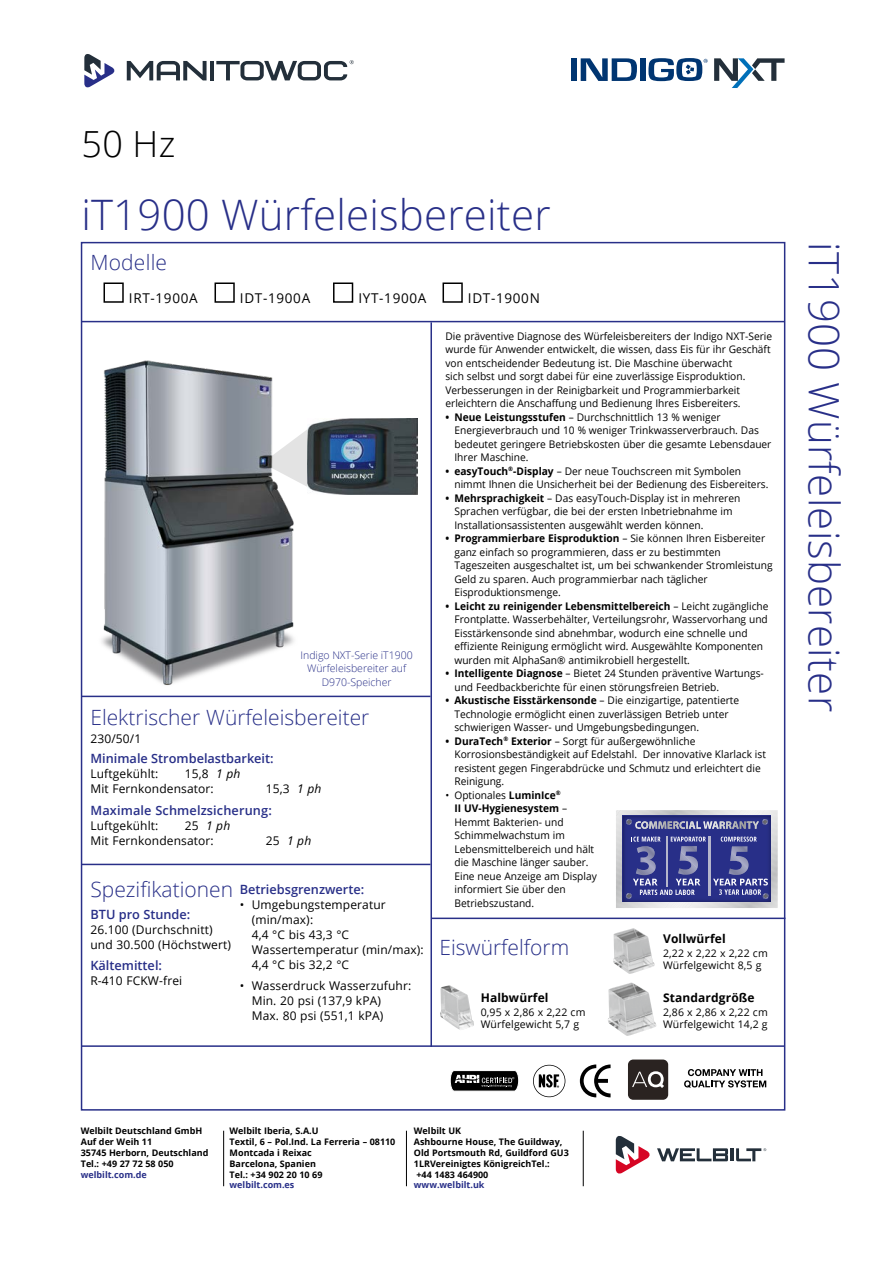
<style>
.page{position:relative;width:893px;height:1263px;background:#fff}
.page>*{position:absolute;margin:0;border:0;box-sizing:border-box;transform-origin:0 0}
.t1{font:300 42px "Open Sans";letter-spacing:.005em;color:#282f88}
.t2{font:300 36px "Open Sans";color:#000}
.t3{font:300 21px "Open Sans";color:#282f88}
.t4{font:13.5px "Open Sans";letter-spacing:.05em;color:#000}
.t5{font:600 12.75px "Open Sans";color:#282f88}
.t6{font:12px/15px "Open Sans";letter-spacing:.01em;color:#000}
.t7{font:700 12px "Open Sans";letter-spacing:.01em;color:#000}
.t8{font:italic 12px "Open Sans";color:#000}
.t9{font:10.5px/13.5px "Open Sans";color:#000}
.t10{font:300 10.5px/13.5px "Open Sans";color:#282f88;text-align:center}
.t11{font:700 9px/10.8px "Open Sans";color:#000}
.t12{font:700 9px "Open Sans";color:#282f88}
.s1{font-style:italic}
.s2{font-style:normal}
.s3{font-weight:700}
</style>
<div class="page">
<svg style="left:84px;top:54px;width:31px;height:33px"></svg>
<svg style="left:127px;top:61px;width:80px;height:19px"></svg>
<hr style="left:210px;top:61px;width:4px;height:19px;background:#232f3a">
<svg style="left:216px;top:60px;width:138px;height:20px"></svg>
<hr style="left:223px;top:1131px;width:1px;height:55px;background:#000">
<hr style="left:406px;top:1131px;width:1px;height:55px;background:#000">
<hr style="left:583px;top:1131px;width:1px;height:55px;background:#000">
<svg style="left:657px;top:1148px;width:109px;height:13px"></svg>
<svg style="left:616px;top:1136px;width:34px;height:37px"></svg>
<hr style="left:82px;top:321px;width:702px;height:1px;background:#282f88">
<hr style="left:82px;top:864px;width:348px;height:1px;background:#282f88">
<hr style="left:82px;top:696px;width:348px;height:1px;background:#282f88">
<hr style="left:432px;top:917px;width:353px;height:2px;background:#282f88">
<hr style="left:82px;top:1045px;width:702px;height:2px;background:#282f88">
<hr style="left:430px;top:322px;width:2px;height:725px;background:#282f88">
<img style="left:613px;top:928px;width:42px;height:46px">
<img style="left:440px;top:985px;width:34px;height:45px">
<img style="left:608px;top:983px;width:49px;height:53px">
<div style="left:104px;top:282px;width:20px;height:21px;border:2px solid #000"></div>
<div style="left:214px;top:282px;width:21px;height:21px;border:2px solid #000"></div>
<div style="left:333px;top:282px;width:20px;height:21px;border:2px solid #000"></div>
<div style="left:442px;top:282px;width:21px;height:21px;border:2px solid #000"></div>
<svg style="left:533px;top:1065px;width:32px;height:32px"></svg>
<svg style="left:580px;top:1064px;width:31px;height:33px"></svg>
<div style="left:628px;top:1059px;width:40px;height:41px;background:#2a2321;border-radius:5px"></div>
<svg style="left:632px;top:1071px;width:32px;height:17px"></svg>
<svg style="left:684px;top:1069px;width:82px;height:19px"></svg>
<svg style="left:450px;top:1070px;width:69px;height:21px"></svg>
<img style="left:101px;top:360px;width:193px;height:326px">
<svg style="left:271px;top:425px;width:36px;height:65px"></svg>
<img style="left:307px;top:419px;width:110px;height:75px">
<div style="left:571px;top:58px;width:6px;height:23px;background:#003571"></div>
<svg style="left:581px;top:58px;width:56px;height:23px"></svg>
<div style="left:640px;top:58px;width:5px;height:23px;background:#003571"></div>
<svg style="left:648px;top:58px;width:60px;height:23px"></svg>
<svg style="left:714px;top:58px;width:71px;height:30px"></svg>
<svg style="left:616px;top:810px;width:162px;height:98px;background:#6065a1"></svg>
<h2 class="t2" style="left:82px;top:119px;width:95px">50 Hz</h2>
<h1 class="t1" style="left:81px;top:186px;width:471px">iT1900 Würfeleisbereiter</h1>
<h3 class="t3" style="left:90px;top:247px;width:78px">Modelle</h3>
<p class="t4" style="left:129px;top:289px;width:70px">IRT-1900A</p>
<p class="t4" style="left:240px;top:289px;width:72px">IDT-1900A</p>
<p class="t4" style="left:358px;top:289px;width:69px">IYT-1900A</p>
<p class="t4" style="left:468px;top:289px;width:73px">IDT-1900N</p>
<p class="t10" style="left:301px;top:648px;width:114px">Indigo NXT-Serie iT1900<br>Würfeleisbereiter auf<br>D970-Speicher</p>
<h3 class="t3" style="left:90px;top:703px;width:280px">Elektrischer Würfeleisbereiter</h3>
<p class="t6" style="left:90px;top:731px;width:52px">230/50/1</p>
<p class="t5" style="left:90px;top:749px;width:185px">Minimale Strombelastbarkeit:</p>
<p class="t6" style="left:90px;top:765px;width:70px">Luftgekühlt:</p>
<p class="t6" style="left:90px;top:765px;width:151px;text-indent:95px">15,8 <span class="s1">1 ph<br></span>Mit Fernkondensator:</p>
<p class="t6" style="left:266px;top:780px;width:57px">15,3 <span class="s1">1 ph</span></p>
<p class="t5" style="left:90px;top:801px;width:183px">Maximale Schmelzsicherung:</p>
<p class="t6" style="left:90px;top:818px;width:70px">Luftgekühlt:</p>
<p class="t6" style="left:90px;top:818px;width:141px;text-indent:95px">25 <span class="s1">1 ph<br></span>Mit Fernkondensator:</p>
<p class="t8" style="left:266px;top:832px;width:47px"><span class="s2">25</span> 1 ph</p>
<h3 class="t3" style="left:90px;top:875px;width:144px">Spezifikationen</h3>
<p class="t5" style="left:90px;top:906px;width:101px">BTU pro Stunde:</p>
<p class="t6" style="left:90px;top:922px;width:142px">26.100 (Durchschnitt) und 30.500 (Höchstwert)</p>
<p class="t5" style="left:90px;top:956px;width:73px">Kältemittel:</p>
<p class="t6" style="left:90px;top:972px;width:93px">R-410 FCKW-frei</p>
<p class="t5" style="left:240px;top:881px;width:126px">Betriebsgrenzwerte:</p>
<p class="t6" style="left:252px;top:897px;width:174px;text-indent:-12px">• Umgebungstemperatur (min/max):<br>4,4 °C bis 43,3 °C<br>Wassertemperatur (min/max):<br>4,4 °C bis 32,2 °C</p>
<p class="t6" style="left:252px;top:977px;width:161px;text-indent:-12px">• Wasserdruck Wasserzufuhr:<br>Min. 20 psi (137,9 kPA)<br>Max. 80 psi (551,1 kPA)</p>
<p class="t9" style="left:445px;top:329px;width:328px">Die präventive Diagnose des Würfeleisbereiters der Indigo NXT-Serie wurde für Anwender entwickelt, die wissen, dass Eis für ihr Geschäft von entscheidender Bedeutung ist. Die Maschine überwacht<br>sich selbst und sorgt dabei für eine zuverlässige Eisproduktion.<br>Verbesserungen in der Reinigbarkeit und Programmierbarkeit erleichtern die Anschaffung und Bedienung Ihres Eisbereiters.</p>
<p class="t9" style="left:454px;top:410px;width:318px;text-indent:-9px"><span class="s3">• Neue Leistungsstufen</span> – Durchschnittlich 13 % weniger Energieverbrauch und 10 % weniger Trinkwasserverbrauch. Das bedeutet geringere Betriebskosten über die gesamte Lebensdauer Ihrer Maschine.</p>
<p class="t9" style="left:454px;top:464px;width:315px;text-indent:-9px"><span class="s3">• easyTouch</span><sup>®</sup><span class="s3">-Display</span> – Der neue Touchscreen mit Symbolen nimmt Ihnen die Unsicherheit bei der Bedienung des Eisbereiters.</p>
<p class="t9" style="left:454px;top:491px;width:287px;text-indent:-9px"><span class="s3">• Mehrsprachigkeit</span> – Das easyTouch-Display ist in mehreren<br>Sprachen verfügbar, die bei der ersten Inbetriebnahme im<br>Installationsassistenten ausgewählt werden können.</p>
<p class="t9" style="left:454px;top:532px;width:320px;text-indent:-9px"><span class="s3">• Programmierbare Eisproduktion</span> – Sie können Ihren Eisbereiter ganz einfach so programmieren, dass er zu bestimmten Tageszeiten ausgeschaltet ist, um bei schwankender Stromleistung Geld zu sparen. Auch programmierbar nach täglicher Eisproduktionsmenge.</p>
<p class="t9" style="left:454px;top:599px;width:316px;text-indent:-9px"><span class="s3">• Leicht zu reinigender Lebensmittelbereich</span> – Leicht zugängliche Frontplatte. Wasserbehälter, Verteilungsrohr, Wasservorhang und Eisstärkensonde sind abnehmbar, wodurch eine schnelle und effiziente Reinigung ermöglicht wird. Ausgewählte Komponenten wurden mit AlphaSan® antimikrobiell hergestellt.</p>
<p class="t9" style="left:454px;top:667px;width:311px;text-indent:-9px"><span class="s3">• Intelligente Diagnose</span> – Bietet 24 Stunden präventive Wartungs&shy;und Feedbackberichte für einen störungsfreien Betrieb.</p>
<p class="t9" style="left:454px;top:694px;width:286px;text-indent:-9px"><span class="s3">• Akustische Eisstärkensonde</span> – Die einzigartige, patentierte<br>Technologie ermöglicht einen zuverlässigen Betrieb unter schwierigen Wasser- und Umgebungsbedingungen.</p>
<p class="t9" style="left:454px;top:734px;width:313px;text-indent:-9px"><span class="s3">• DuraTech</span><sup>®</sup> <span class="s3">Exterior</span> – Sorgt für außergewöhnliche Korrosionsbeständigkeit auf Edelstahl. Der innovative Klarlack ist resistent gegen Fingerabdrücke und Schmutz und erleichtert die Reinigung.</p>
<p class="t9" style="left:454px;top:788px;width:144px;text-indent:-9px">• Optionales <span class="s3">LuminIce</span><sup>®<br></sup><span class="s3">II UV-Hygienesystem</span> –<br>Hemmt Bakterien- und<br>Schimmelwachstum im<br>Lebensmittelbereich und hält die Maschine länger sauber.<br>Eine neue Anzeige am Display informiert Sie über den<br>Betriebszustand.</p>
<h3 class="t3" style="left:439px;top:933px;width:131px">Eiswürfelform</h3>
<p class="t7" style="left:481px;top:989px;width:69px">Halbwürfel</p>
<p class="t9" style="left:481px;top:1005px;width:106px;line-height:12px">0,95 x 2,86 x 2,22 cm<br>Würfelgewicht 5,7 g</p>
<p class="t7" style="left:663px;top:930px;width:64px">Vollwürfel</p>
<p class="t9" style="left:663px;top:947px;width:106px;line-height:12px">2,22 x 2,22 x 2,22 cm<br>Würfelgewicht 8,5 g</p>
<p class="t7" style="left:663px;top:989px;width:93px">Standardgröße</p>
<p class="t9" style="left:663px;top:1005px;width:106px;line-height:12px">2,86 x 2,86 x 2,22 cm<br>Würfelgewicht 14,2 g</p>
<h1 class="t1" style="left:853px;top:242px;width:471px;rotate:90deg">iT1900 Würfeleisbereiter</h1>
<p class="t11" style="left:81px;top:1125px;width:129px">Welbilt Deutschland GmbH<br>Auf der Weih 11<br>35745 Herborn, Deutschland<br>Tel.: +49 27 72 58 050</p>
<p class="t12" style="left:81px;top:1168px;width:68px">welbilt.com.de</p>
<p class="t11" style="left:230px;top:1125px;width:167px">Welbilt Iberia, S.A.U<br>Textil, 6 – Pol.Ind. La Ferreria – 08110<br>Montcada i Reixac<br>Barcelona, Spanien<br>Tel.: +34 902 20 10 69</p>
<p class="t12" style="left:230px;top:1179px;width:66px">welbilt.com.es</p>
<p class="t11" style="left:414px;top:1125px;width:156px">Welbilt UK<br>Ashbourne House, The Guildway,<br>Old Portsmouth Rd, Guildford GU3<br>1LRVereinigtes KönigreichTel.:<br>+44 1483 464900</p>
<p class="t12" style="left:414px;top:1179px;width:72px">www.welbilt.uk</p>
</div>
